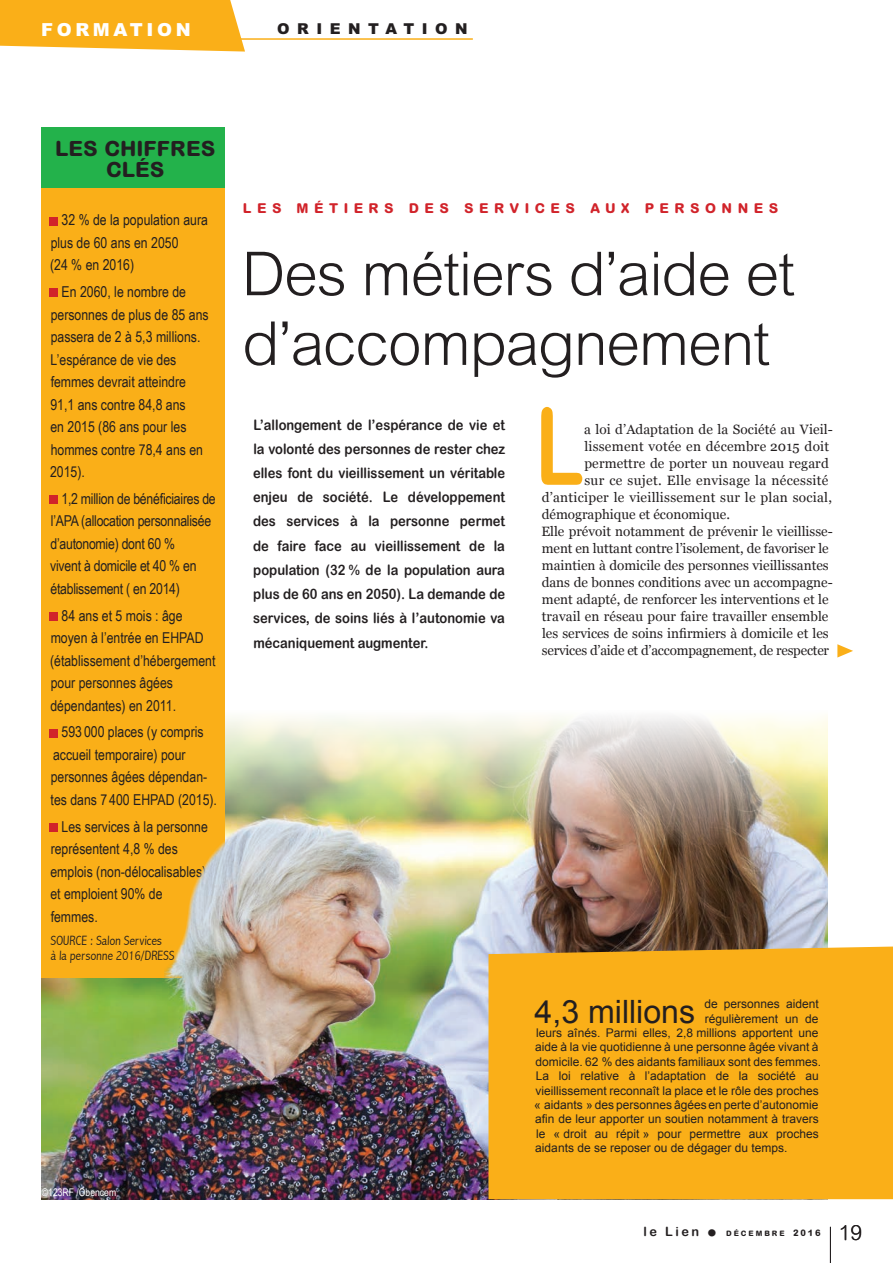
<style>
.page{position:relative;width:893px;height:1263px;background:#fff}
.page>*{position:absolute;margin:0;border:0;box-sizing:border-box;transform-origin:0 0}
.t1{font:700 106.95px "Arial Rounded MT";color:#faaf18;scale:.75 1}
.t2{font:300 60.6px/69.8px "Arial";letter-spacing:-.02em;color:#231f20}
.t3{font:32.1px "Arial";color:#231f20}
.t4{font:800 21px/20.2px "Arial Rounded MT";color:#231f20;text-align:center}
.t5{font:300 21px "Arial Rounded MT";color:#231f20}
.t6{font:900 18px "Arial";letter-spacing:.2em;color:#fff}
.t7{font:15px/22.5px "Arial Narrow";color:#231f20}
.t8{font:900 15px "Arial";letter-spacing:.5em;color:#231f20}
.t9{font:14.4px/24.3px "Arial Rounded MT Bold";color:#231f20;text-align:justify;scale:.9 1}
.t10{font:800 13.65px "Arial Rounded MT";letter-spacing:.4em;color:#d1232a}
.t11{font:13.5px "Georgia";color:#231f20}
.t12{font:13.5px "Georgia";letter-spacing:.02em;color:#231f20}
.t13{font:300 condensed 13.5px/15px "Abadi";color:#231f20}
.t14{font:13.5px "Georgia";letter-spacing:.025em;color:#231f20}
.t15{font:12.75px "Arial Rounded MT Bold";letter-spacing:.2em;color:#231f20}
.t16{font:12px "Arial";color:#231f20}
.t17{font:10.5px "Arial Narrow";color:#fff}
.t18{font:800 7.5px "Arial Rounded MT";letter-spacing:.26em;color:#231f20}
.s1{font-size:25.5px}
.s2{font-size:9px}
</style>
<div class="page">
<hr style="left:830px;top:1227px;width:1px;height:36px;background:#231f20">
<hr style="left:137px;top:38px;width:336px;height:2px;background:#faaf18">
<svg style="left:0;top:0;width:245px;height:52px;background:#fab62d"></svg>
<img style="left:41px;top:847px;width:787px;height:352px">
<img style="left:225px;top:716px;width:603px;height:131px">
<div style="left:488px;top:946px;width:405px;height:253px;background:#faaf18"></div>
<svg style="left:837px;top:644px;width:16px;height:13px"></svg>
<div style="left:41px;top:188px;width:184px;height:790px;background:#faaf18"></div>
<div style="left:50px;top:217px;width:8px;height:8px;background:#d1232a"></div>
<div style="left:50px;top:288px;width:8px;height:9px;background:#d1232a"></div>
<div style="left:50px;top:495px;width:8px;height:9px;background:#d1232a"></div>
<div style="left:50px;top:612px;width:8px;height:8px;background:#d1232a"></div>
<div style="left:50px;top:729px;width:8px;height:8px;background:#d1232a"></div>
<div style="left:50px;top:823px;width:8px;height:8px;background:#d1232a"></div>
<div style="left:41px;top:128px;width:184px;height:60px;background:#23b24b"></div>
<img style="left:164px;top:771px;width:279px;height:305px">
<p class="t6" style="left:41px;top:18px;width:151px">FORMATION</p>
<p class="t8" style="left:277px;top:19px;width:192px">ORIENTATION</p>
<h3 class="t4" style="left:55px;top:139px;width:161px">LES CHIFFRES<br>CLÉS</h3>
<p class="t7" style="left:50px;top:208px;width:159px;text-indent:11px">32 % de la population aura plus de 60 ans en 2050<br>(24 % en 2016)</p>
<p class="t7" style="left:50px;top:280px;width:160px;text-indent:12px">En 2060, le nombre de personnes de plus de 85 ans passera de 2 à 5,3 millions.<br>L’espérance de vie des femmes devrait atteindre<br>91,1 ans contre 84,8 ans<br>en 2015 (86 ans pour les hommes contre 78,4 ans en<br>2015).</p>
<p class="t7" style="left:50px;top:487px;width:167px;text-indent:11px">1,2 million de bénéficiaires de l’APA (allocation personnalisée d’autonomie) dont 60 %<br>vivent à domicile et 40 % en établissement ( en 2014)</p>
<p class="t7" style="left:50px;top:603px;width:167px;text-indent:11px">84 ans et 5 mois : âge moyen à l’entrée en EHPAD (établissement d’hébergement pour personnes âgées dépendantes) en 2011.</p>
<p class="t7" style="left:51px;top:720px;width:168px;text-indent:11px">593 000 places (y compris accueil temporaire) pour personnes âgées dépendan&shy;tes dans 7 400 EHPAD (2015).</p>
<p class="t7" style="left:50px;top:814px;width:159px;text-indent:11px">Les services à la personne représentent 4,8 % des emplois (non-délocalisables) et emploient 90% de femmes.</p>
<p class="t13" style="left:50px;top:933px;width:126px">SOURCE : Salon Services<br>à la personne 2016/DRESS</p>
<p class="t17" style="left:42px;top:1184px;width:76px">©123RF /Obencem</p>
<p class="t10" style="left:243px;top:200px;width:537px">LES MÉTIERS DES SERVICES AUX PERSONNES</p>
<h2 class="t2" style="left:242px;top:239px;width:555px">Des métiers d’aide et d’accompagnement</h2>
<p class="t9" style="left:253px;top:412px;width:282px">L’allongement de l’espérance de vie et la volonté des personnes de rester chez elles font du vieillissement un véritable enjeu de société. Le développement des services à la personne permet de faire face au vieillissement de la population (32 % de la population aura plus de 60 ans en 2050). La demande de services, de soins liés à l’autonomie va mécaniquement augmenter.</p>
<h1 class="t1" style="left:535px;top:384px;width:66px">L</h1>
<p class="t11" style="left:584px;top:421px;width:250px">a loi d’Adaptation de la Société au Vieil-</p>
<p class="t11" style="left:584px;top:438px;width:246px">lissement votée en décembre 2015 doit</p>
<p class="t11" style="left:584px;top:455px;width:246px">permettre de porter un nouveau regard</p>
<p class="t14" style="left:584px;top:472px;width:246px">sur ce sujet. Elle envisage la nécessité</p>
<p class="t12" style="left:542px;top:489px;width:292px">d’anticiper le vieillissement sur le plan social,</p>
<p class="t11" style="left:542px;top:506px;width:190px">démographique et économique.</p>
<p class="t11" style="left:541px;top:523px;width:293px">Elle prévoit notamment de prévenir le vieillisse-</p>
<p class="t11" style="left:542px;top:540px;width:288px">ment en luttant contre l’isolement, de favoriser le</p>
<p class="t11" style="left:542px;top:557px;width:288px">maintien à domicile des personnes vieillissantes</p>
<p class="t11" style="left:542px;top:574px;width:293px">dans de bonnes conditions avec un accompagne-</p>
<p class="t11" style="left:542px;top:591px;width:288px">ment adapté, de renforcer les interventions et le</p>
<p class="t11" style="left:542px;top:608px;width:288px">travail en réseau pour faire travailler ensemble</p>
<p class="t11" style="left:542px;top:625px;width:288px">les services de soins infirmiers à domicile et les</p>
<p class="t11" style="left:542px;top:642px;width:289px">services d’aide et d’accompagnement, de respecter</p>
<h3 class="t3" style="left:535px;top:990px;width:162px">4,3 millions</h3>
<p class="t16" style="left:704px;top:996px;width:116px">de personnes aident</p>
<p class="t16" style="left:705px;top:1010px;width:115px">régulièrement un de</p>
<p class="t16" style="left:536px;top:1025px;width:284px">leurs aînés. Parmi elles, 2,8 millions apportent une</p>
<p class="t16" style="left:535px;top:1039px;width:285px">aide à la vie quotidienne à une personne âgée vivant à</p>
<p class="t16" style="left:535px;top:1054px;width:287px">domicile. 62 % des aidants familiaux sont des femmes.</p>
<p class="t16" style="left:536px;top:1068px;width:284px">La loi relative à l’adaptation de la société au</p>
<p class="t16" style="left:535px;top:1082px;width:285px">vieillissement reconnaît la place et le rôle des proches</p>
<p class="t16" style="left:534px;top:1097px;width:286px">« aidants » des personnes âgées en perte d’autonomie</p>
<p class="t16" style="left:535px;top:1111px;width:285px">afin de leur apporter un soutien notamment à travers</p>
<p class="t16" style="left:536px;top:1126px;width:284px">le « droit au répit » pour permettre aux proches</p>
<p class="t16" style="left:535px;top:1140px;width:254px">aidants de se reposer ou de dégager du temps.</p>
<p class="t15" style="left:643px;top:1224px;width:75px">le Lien <span class="s1">•</span></p>
<p class="t18" style="left:726px;top:1229px;width:96px">DÉCEMBRE <span class="s2">2016</span></p>
<h3 class="t5" style="left:839px;top:1220px;width:25px">19</h3>
</div>
